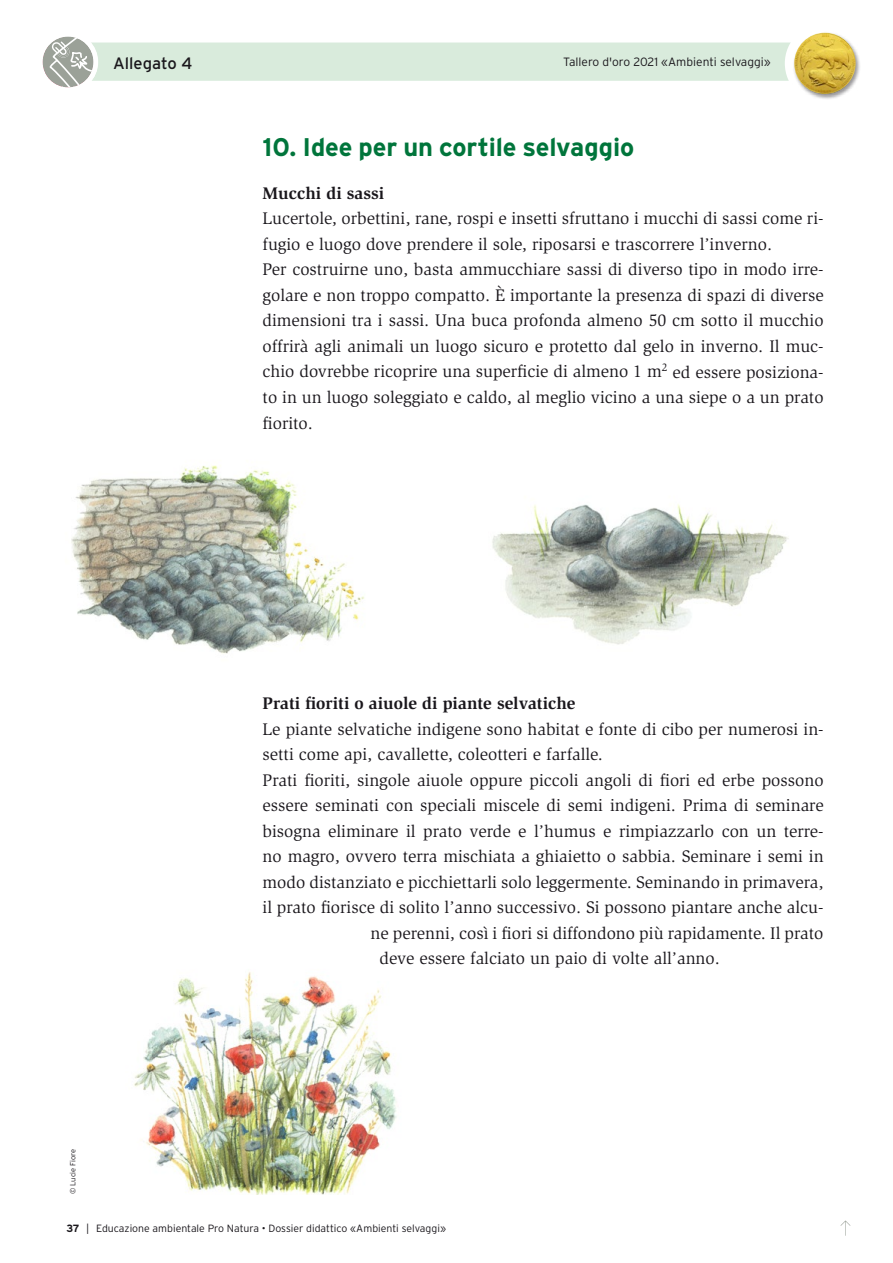
<style>
.page{position:relative;width:893px;height:1263px;background:#fff}
.page>*{position:absolute;margin:0;border:0;box-sizing:border-box;transform-origin:0 0}
.t1{font:700 25.5px "Interstate";letter-spacing:-.005em;color:#00753b}
.t2{font:17.25px/25.5px "Slimbach Std";color:#1a171c}
.t3{font:700 17.25px "Slimbach Std";color:#1a171c}
.t4{font:16.5px "Interstate";color:#1a171c}
.t5{font:300 12px "Interstate";color:#1a171c}
.t6{font:300 10.5px "Interstate";color:#1a171c}
.t7{font:300 7.5px "Interstate";color:#1a171c}
.s1{font-weight:700}
</style>
<div class="page">
<div style="left:47px;top:43px;width:803px;height:38px;background:#d9ebdc;border-radius:4px"></div>
<div style="left:785px;top:23px;width:80px;height:81px;background:#fff;border-radius:50%"></div>
<div style="left:792px;top:31px;width:68px;height:69px;background:#1a171c;opacity:.45"></div>
<img style="left:794px;top:33px;width:62px;height:61px;border-radius:31px">
<svg style="left:840px;top:1220px;width:10px;height:16px"></svg>
<img style="left:492px;top:504px;width:297px;height:141px">
<img style="left:71px;top:465px;width:294px;height:189px">
<img style="left:134px;top:972px;width:263px;height:222px">
<svg style="left:42px;top:36px;width:56px;height:52px"></svg>
<p class="t4" style="left:113px;top:53px;width:81px">Allegato 4</p>
<p class="t5" style="left:563px;top:55px;width:209px">Tallero d'oro 2021 «Ambienti selvaggi»</p>
<h1 class="t1" style="left:263px;top:132px;width:373px">10. Idee per un cortile selvaggio</h1>
<p class="t3" style="left:263px;top:183px;width:123px">Mucchi di sassi</p>
<p class="t2" style="left:263px;top:206px;width:563px">Lucertole, orbettini, rane, rospi e insetti sfruttano i mucchi di sassi come ri&shy;fugio e luogo dove prendere il sole, riposarsi e trascorrere l’inverno.<br>Per costruirne uno, basta ammucchiare sassi di diverso tipo in modo irre&shy;golare e non troppo compatto. È importante la presenza di spazi di diverse dimensioni tra i sassi. Una buca profonda almeno 50 cm sotto il mucchio offrirà agli animali un luogo sicuro e protetto dal gelo in inverno. Il muc&shy;chio dovrebbe ricoprire una superficie di almeno 1 m<sup>2</sup> ed essere posiziona&shy;to in un luogo soleggiato e caldo, al meglio vicino a una siepe o a un prato fiorito.</p>
<p class="t7" style="left:68px;top:1194px;width:47px;rotate:-90deg">© Lucie Fiore</p>
<p class="t3" style="left:263px;top:693px;width:314px">Prati fioriti o aiuole di piante selvatiche</p>
<p class="t2" style="left:263px;top:716px;width:563px">Le piante selvatiche indigene sono habitat e fonte di cibo per numerosi in-</p>
<p class="t2" style="left:263px;top:742px;width:342px">setti come api, cavallette, coleotteri e farfalle.</p>
<p class="t2" style="left:263px;top:767px;width:563px">Prati fioriti, singole aiuole oppure piccoli angoli di fiori ed erbe possono</p>
<p class="t2" style="left:263px;top:793px;width:563px">essere seminati con speciali miscele di semi indigeni. Prima di seminare</p>
<p class="t2" style="left:263px;top:818px;width:563px">bisogna eliminare il prato verde e l’humus e rimpiazzarlo con un terre-</p>
<p class="t2" style="left:263px;top:844px;width:563px">no magro, ovvero terra mischiata a ghiaietto o sabbia. Seminare i semi in</p>
<p class="t2" style="left:263px;top:869px;width:562px">modo distanziato e picchiettarli solo leggermente. Seminando in primavera,</p>
<p class="t2" style="left:263px;top:895px;width:562px">il prato fiorisce di solito l’anno successivo. Si possono piantare anche alcu-</p>
<p class="t2" style="left:371px;top:920px;width:454px">ne perenni, così i fiori si diffondono più rapidamente. Il prato</p>
<p class="t2" style="left:380px;top:946px;width:342px">deve essere falciato un paio di volte all’anno.</p>
<p class="t6" style="left:66px;top:1222px;width:381px"><span class="s1">37</span> | Educazione ambientale Pro Natura • Dossier didattico «Ambienti selvaggi»</p>
</div>
